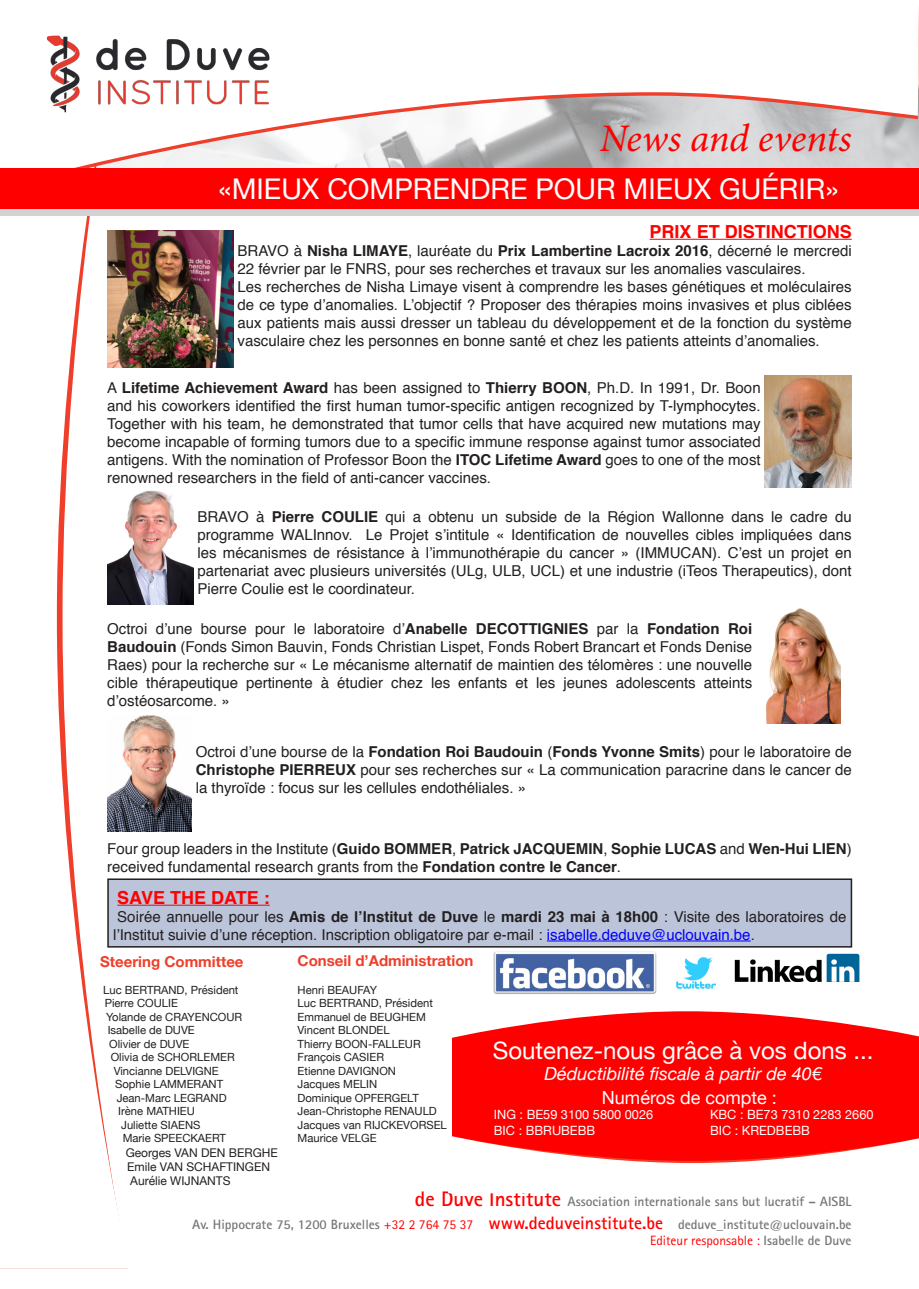
<style>
.page{position:relative;width:919px;height:1289px;background:#fff}
.page>*{position:absolute;margin:0;border:0;box-sizing:border-box;transform-origin:0 0}
.t1{font:italic 39px "Minion Pro";color:#f00}
.t2{font:28.5px "Helvetica Neue";color:#fff}
.t3{font:24px "Helvetica Neue";color:#fff}
.t4{font:italic 18px "Helvetica Neue";color:#fff}
.t5{font:700 18px "Helvetica";color:#f00}
.t6{font:18px "Helvetica Neue";color:#fff}
.t7{font:15px/18px "Helvetica";color:#231f20;text-align:justify}
.t8{font:700 15px "Helvetica Neue";color:#ef3e2a}
.t9{font:700 13.5px "Rotis Sans Serif";color:#757679}
.t10{font:13.5px "Rotis Sans Serif";color:#f00}
.t11{font:12.75px "Helvetica Neue";color:#fff}
.t12{font:12px "Helvetica Neue";color:#231f20}
.t13{font:11.25px "Helvetica Neue";color:#231f20}
.s1{font-weight:700}
.s2{color:#00f}
.s3{font-size:21px;color:#f00}
.s4{font-weight:400;color:#f00}
.s5{font-size:18px;color:#f00}
.s6{font-weight:700;color:#757679}
</style>
<div class="page">
<svg style="left:56px;top:216px;width:73px;height:1004px"></svg>
<div style="left:0;top:184px;width:918px;height:32px;background:#d1d2d4"></div>
<svg style="left:74px;top:92px;width:844px;height:76px"></svg>
<div style="left:452px;top:992px;width:466px;height:201px;background:#f00"></div>
<div style="left:0;top:168px;width:918px;height:40px;background:#f00"></div>
<svg style="left:451px;top:1136px;width:467px;height:57px"></svg>
<svg style="left:452px;top:981px;width:466px;height:57px"></svg>
<img style="left:46px;top:35px;width:229px;height:82px">
<img style="left:494px;top:951px;width:162px;height:43px">
<img style="left:676px;top:957px;width:39px;height:35px">
<hr style="left:649px;top:239px;width:202px;height:1px;background:#f00">
<img style="left:734px;top:953px;width:125px;height:28px">
<img style="left:108px;top:230px;width:125px;height:138px">
<img style="left:764px;top:375px;width:87px;height:112px">
<img style="left:766px;top:608px;width:74px;height:115px">
<img style="left:108px;top:489px;width:85px;height:115px">
<hr style="left:131px;top:1288px;width:787px;height:1px;background:#231f20">
<div style="left:108px;top:879px;width:743px;height:67px;background:#bbc4d9"></div>
<hr style="left:117px;top:904px;width:153px;height:1px;background:#f00">
<hr style="left:547px;top:940px;width:203px;height:1px;background:#00f">
<div style="left:107px;top:878px;width:745px;height:69px;border:2px solid #231f20"></div>
<img style="left:108px;top:715px;width:83px;height:116px">
<p class="t1" style="left:599px;top:112px;width:253px">News and events</p>
<p class="t2" style="left:218px;top:168px;width:621px">«MIEUX COMPRENDRE POUR MIEUX GUÉRIR»</p>
<p class="t5" style="left:649px;top:217px;width:204px">PRIX ET DISTINCTIONS</p>
<p class="t7" style="left:237px;top:242px;width:615px">BRAVO à <span class="s1">Nisha LIMAYE</span>, lauréate du <span class="s1">Prix Lambertine Lacroix 2016</span>, décerné le mercredi<br>22 février par le FNRS, pour ses recherches et travaux sur les anomalies vasculaires.</p>
<p class="t7" style="left:237px;top:278px;width:615px">Les recherches de Nisha Limaye visent à comprendre les bases génétiques et moléculaires de ce type d’anomalies. L’objectif ? Proposer des thérapies moins invasives et plus ciblées aux patients mais aussi dresser un tableau du développement et de la fonction du système vasculaire chez les personnes en bonne santé et chez les patients atteints d’anomalies.</p>
<p class="t7" style="left:107px;top:379px;width:654px">A <span class="s1">Lifetime Achievement Award</span> has been assigned to <span class="s1">Thierry BOON</span>, Ph.D. In 1991, Dr. Boon and his coworkers identified the first human tumor-specific antigen recognized by T-lymphocytes.<br>Together with his team, he demonstrated that tumor cells that have acquired new mutations may become incapable of forming tumors due to a specific immune response against tumor associated antigens. With the nomination of Professor Boon the <span class="s1">ITOC Lifetime Award</span> goes to one of the most renowned researchers in the field of anti-cancer vaccines.</p>
<p class="t7" style="left:197px;top:508px;width:655px">BRAVO à <span class="s1">Pierre COULIE</span> qui a obtenu un subside de la Région Wallonne dans le cadre du programme WALInnov. Le Projet s’intitule « Identification de nouvelles cibles impliquées dans les mécanismes de résistance à l’immunothérapie du cancer » (IMMUCAN). C’est un projet en partenariat avec plusieurs universités (ULg, ULB, UCL) et une industrie (iTeos Therapeutics), dont Pierre Coulie est le coordinateur.</p>
<p class="t7" style="left:107px;top:620px;width:646px">Octroi d’une bourse pour le laboratoire d’<span class="s1">Anabelle DECOTTIGNIES</span> par la <span class="s1">Fondation Roi Baudouin</span> (Fonds Simon Bauvin, Fonds Christian Lispet, Fonds Robert Brancart et Fonds Denise Raes) pour la recherche sur « Le mécanisme alternatif de maintien des télomères : une nouvelle cible thérapeutique pertinente à étudier chez les enfants et les jeunes adolescents atteints d’ostéosarcome. »</p>
<p class="t7" style="left:196px;top:742px;width:657px">Octroi d’une bourse de la <span class="s1">Fondation Roi Baudouin</span> (<span class="s1">Fonds Yvonne Smits</span>) pour le laboratoire de <span class="s1">Christophe PIERREUX</span> pour ses recherches sur « La communication paracrine dans le cancer de la thyroïde : focus sur les cellules endothéliales. »</p>
<p class="t7" style="left:107px;top:840px;width:745px">Four group leaders in the Institute (<span class="s1">Guido BOMMER</span>, <span class="s1">Patrick JACQUEMIN</span>, <span class="s1">Sophie LUCAS</span> and <span class="s1">Wen-Hui LIEN</span>) received fundamental research grants from the <span class="s1">Fondation contre le Cancer</span>.</p>
<p class="t5" style="left:117px;top:883px;width:154px">SAVE THE DATE :</p>
<p class="t7" style="left:113px;top:908px;width:734px">Soirée annuelle pour les <span class="s1">Amis de l’Institut de Duve</span> le <span class="s1">mardi 23 mai à 18h00</span> : Visite des laboratoires de l’Institut suivie d’une réception. Inscription obligatoire par e-mail : <span class="s2">isabelle.deduve@uclouvain.be</span>.</p>
<p class="t8" style="left:100px;top:949px;width:145px">Steering Committee</p>
<p class="t13" style="left:103px;top:981px;width:137px">Luc BERTRAND, Président</p>
<p class="t13" style="left:105px;top:995px;width:75px">Pierre COULIE</p>
<p class="t13" style="left:106px;top:1008px;width:138px">Yolande de CRAYENCOUR</p>
<p class="t13" style="left:108px;top:1022px;width:89px">Isabelle de DUVE</p>
<p class="t13" style="left:109px;top:1035px;width:82px">Olivier de DUVE</p>
<p class="t13" style="left:111px;top:1049px;width:125px">Olivia de SCHORLEMER</p>
<p class="t13" style="left:114px;top:1062px;width:107px">Vincianne DELVIGNE</p>
<p class="t13" style="left:115px;top:1076px;width:109px">Sophie LAMMERANT</p>
<p class="t13" style="left:117px;top:1089px;width:111px">Jean-Marc LEGRAND</p>
<p class="t13" style="left:118px;top:1103px;width:78px">Irène MATHIEU</p>
<p class="t13" style="left:121px;top:1116px;width:81px">Juliette SIAENS</p>
<p class="t13" style="left:123px;top:1130px;width:105px">Marie SPEECKAERT</p>
<p class="t12" style="left:126px;top:1143px;width:153px">Georges VAN DEN BERGHE</p>
<p class="t12" style="left:127px;top:1158px;width:144px">Emile VAN SCHAFTINGEN</p>
<p class="t12" style="left:130px;top:1172px;width:102px">Aurélie WIJNANTS</p>
<p class="t8" style="left:297px;top:949px;width:177px">Conseil d’Administration</p>
<p class="t13" style="left:297px;top:981px;width:81px">Henri BEAUFAY</p>
<p class="t13" style="left:297px;top:994px;width:137px">Luc BERTRAND, Président</p>
<p class="t13" style="left:297px;top:1008px;width:130px">Emmanuel de BEUGHEM</p>
<p class="t13" style="left:297px;top:1021px;width:94px">Vincent BLONDEL</p>
<p class="t13" style="left:297px;top:1035px;width:125px">Thierry BOON-FALLEUR</p>
<p class="t13" style="left:297px;top:1048px;width:88px">François CASIER</p>
<p class="t13" style="left:297px;top:1062px;width:100px">Etienne DAVIGNON</p>
<p class="t13" style="left:297px;top:1075px;width:81px">Jacques MELIN</p>
<p class="t13" style="left:297px;top:1089px;width:123px">Dominique OPFERGELT</p>
<p class="t13" style="left:297px;top:1102px;width:141px">Jean-Christophe RENAULD</p>
<p class="t13" style="left:297px;top:1116px;width:151px">Jacques van RIJCKEVORSEL</p>
<p class="t13" style="left:297px;top:1129px;width:80px">Maurice VELGE</p>
<p class="t3" style="left:493px;top:1032px;width:382px">Soutenez-nous grâce à vos dons ...</p>
<p class="t4" style="left:544px;top:1060px;width:279px">Déductibilité fiscale à partir de 40€</p>
<p class="t6" style="left:602px;top:1084px;width:176px">Numéros de compte :</p>
<p class="t11" style="left:494px;top:1105px;width:161px">ING : BE59 3100 5800 0026</p>
<p class="t11" style="left:710px;top:1105px;width:165px">KBC : BE73 7310 2283 2660</p>
<p class="t11" style="left:494px;top:1120px;width:103px">BIC : BBRUBEBB</p>
<p class="t11" style="left:710px;top:1120px;width:101px">BIC : KREDBEBB</p>
<p class="t9" style="left:415px;top:1192px;width:438px"><span class="s3">de Duve Institute</span> Association internationale sans but lucratif – AISBL</p>
<p class="t9" style="left:192px;top:1215px;width:661px">Av. Hippocrate 75, 1200 Bruxelles <span class="s4">+32 2 764 75 37</span> <span class="s5">www.deduveinstitute.be</span> deduve_institute@uclouvain.be</p>
<p class="t10" style="left:650px;top:1232px;width:203px">Editeur responsable : <span class="s6">Isabelle de Duve</span></p>
</div>
